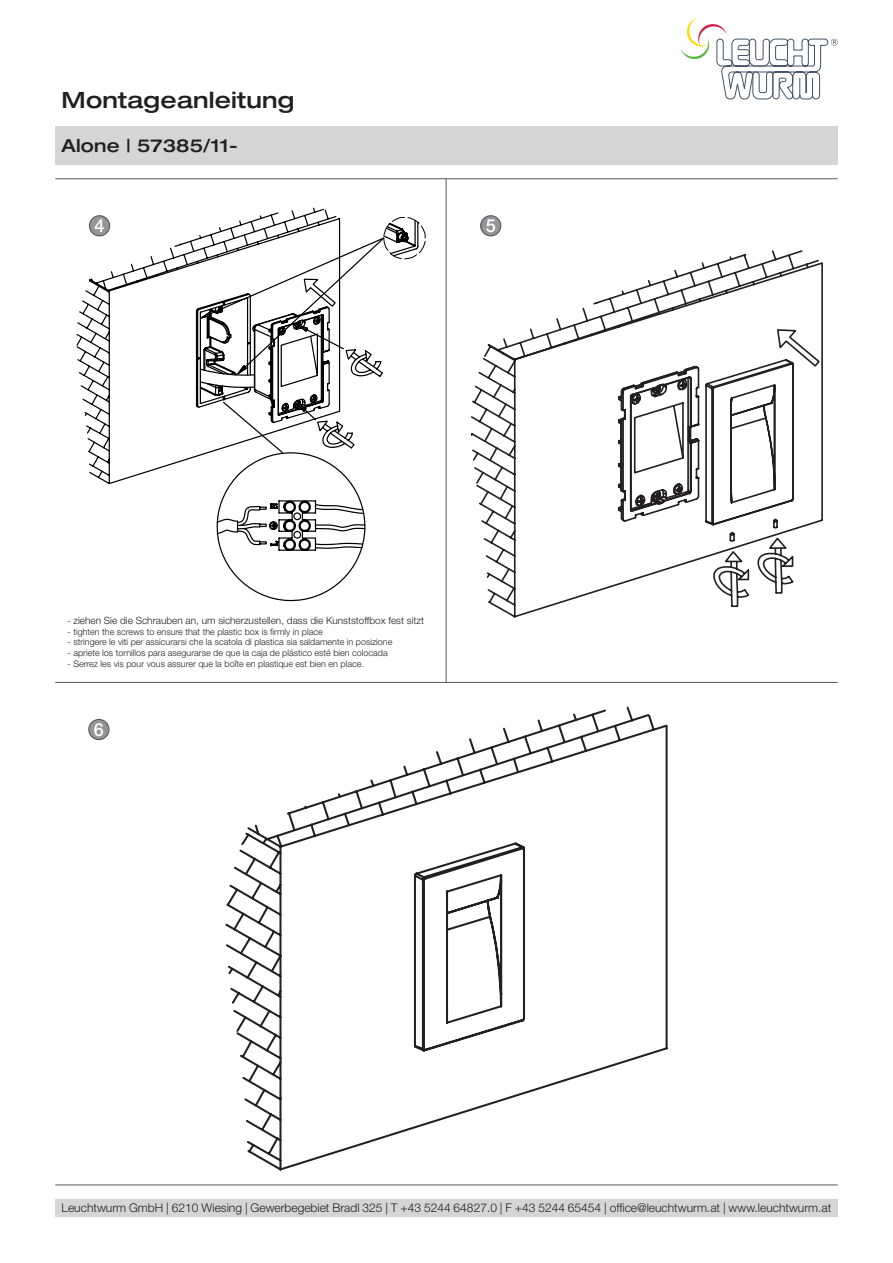
<style>
.page{position:relative;width:893px;height:1263px;background:#fff}
.page>*{position:absolute;margin:0;border:0;box-sizing:border-box;transform-origin:0 0}
.t1{font:500 expanded 22.5px "Helvetica Neue LT Pro";letter-spacing:.01em;color:#231f20}
.t2{font:500 expanded 18px "Helvetica Neue LT Pro";letter-spacing:.01em;color:#231f20}
.t3{font:500 18px "Helvetica Neue LT Pro";color:#fff}
.t4{font:300 12px "Helvetica Neue LT Pro";color:#231f20}
.t5{font:300 10.05px "Helvetica Neue LT Pro";color:#231f20}
.t6{font:300 9px "Helvetica Neue LT Pro";color:#231f20}
.s1{font-size:9px}
</style>
<div class="page">
<div style="left:55px;top:126px;width:783px;height:39px;background:#d4d5d7"></div>
<div style="left:55px;top:1199px;width:783px;height:17px;background:#d4d5d7"></div>
<svg style="left:681px;top:18px;width:157px;height:81px"></svg>
<hr style="left:55px;top:682px;width:783px;height:1px;background:#57585a">
<hr style="left:55px;top:1184px;width:783px;height:1px;background:#57585a">
<hr style="left:55px;top:178px;width:783px;height:1px;background:#57585a">
<div style="left:89px;top:719px;width:20px;height:21px;background:#939598;border-radius:50%"></div>
<div style="left:88px;top:719px;width:22px;height:21px;border:1px solid #57585a;border-radius:50%"></div>
<hr style="left:446px;top:179px;width:1px;height:503px;background:#57585a">
<div style="left:481px;top:216px;width:20px;height:20px;background:#939598;border-radius:50%"></div>
<div style="left:480px;top:215px;width:21px;height:21px;border:1px solid #57585a;border-radius:50%"></div>
<svg style="left:76px;top:208px;width:252px;height:277px"></svg>
<svg style="left:195px;top:216px;width:231px;height:385px"></svg>
<svg style="left:471px;top:250px;width:352px;height:368px"></svg>
<svg style="left:614px;top:364px;width:2px;height:159px"></svg>
<svg style="left:616px;top:328px;width:205px;height:280px"></svg>
<svg style="left:225px;top:706px;width:443px;height:465px"></svg>
<h1 class="t1" style="left:62px;top:86px;width:234px">Montageanleitung</h1>
<h2 class="t2" style="left:62px;top:134px;width:178px">Alone | 57385/11-</h2>
<h2 class="t3" style="left:95px;top:215px;width:12px">4</h2>
<h2 class="t3" style="left:486px;top:215px;width:12px">5</h2>
<p class="t5" style="left:68px;top:614px;width:358px"><span class="s1">-</span> ziehen Sie die Schrauben an, um sicherzustellen, dass die Kunststoffbox fest sitzt</p>
<p class="t6" style="left:68px;top:626px;width:257px">- tighten the screws to ensure that the plastic box is firmly in place</p>
<p class="t6" style="left:68px;top:637px;width:326px">- stringere le viti per assicurarsi che la scatola di plastica sia saldamente in posizione</p>
<p class="t6" style="left:68px;top:647px;width:322px">- apriete los tornillos para asegurarse de que la caja de plástico esté bien colocada</p>
<p class="t6" style="left:68px;top:658px;width:298px">- Serrez les vis pour vous assurer que la boîte en plastique est bien en place.</p>
<h2 class="t3" style="left:94px;top:719px;width:12px">6</h2>
<h3 class="t4" style="left:62px;top:1200px;width:771px">Leuchtwurm GmbH | 6210 Wiesing | Gewerbegebiet Bradl 325 | T +43 5244 64827.0 | F +43 5244 65454 | office@leuchtwurm.at | www.leuchtwurm.at</h3>
</div>
